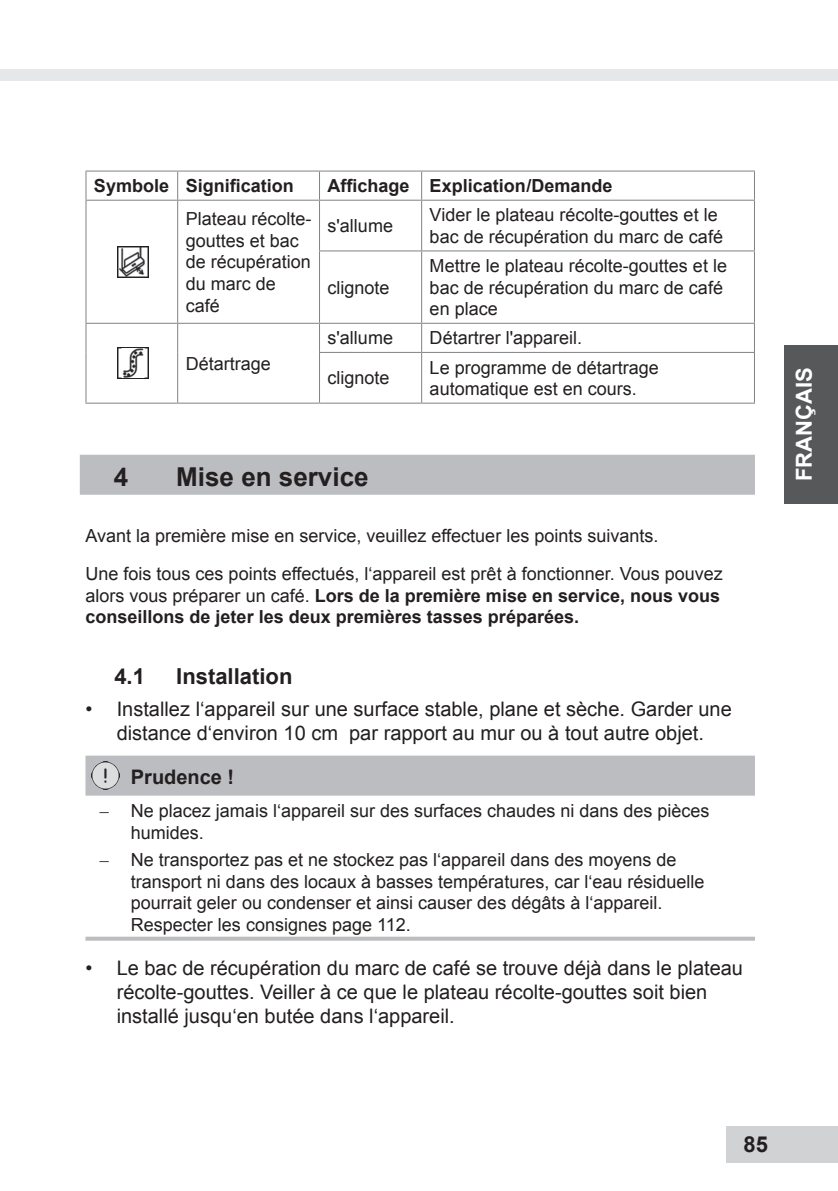
<style>
.page{position:relative;width:838px;height:1191px;background:#fff}
.page>*{position:absolute;margin:0;border:0;box-sizing:border-box;transform-origin:0 0}
.Überschrift_1{font:700 26px "Arial";color:#231f20}
.Überschrift_2{font:700 22px "Arial";color:#231f20}
.t1{font:700 22px "Arial";color:#fff}
.Handlungsanweisung{font:20px/24px "Arial";color:#231f20;text-align:center}
.Vorsicht_Hinweis{font:700 20px "Arial";color:#231f20}
.Fließtext{font:18px/21.6px "Arial";color:#231f20}
.Warnungspunkt_Ende{font:18px/21.6px "Arial";color:#231f20}
.Warnungspunkt{font:18px/21.6px "Arial";color:#231f20}
.Fließtext-2{font:700 18px "Arial";color:#231f20}
.s1{font-weight:700}
.s2{font-family:"Times New Roman"}
</style>
<div class="page">
<div style="left:784px;top:345px;width:53px;height:158px;background:#57585a"></div>
<div style="left:0;top:69px;width:837px;height:11px;background:#e6e7e9"></div>
<div style="left:726px;top:1125px;width:111px;height:36px;background:#d1d2d4"></div>
<div style="left:80px;top:454px;width:674px;height:40px;background:#bcbdc0"></div>
<div style="left:85px;top:755px;width:669px;height:40px;background:#bcbdc0"></div>
<svg style="left:85px;top:936px;width:669px;height:4px;fill:#bcbdc0"></svg>
<svg style="left:85px;top:171px;width:1px;height:29px"></svg>
<hr style="left:85px;top:170px;width:93px;height:1px;background:#808285">
<hr style="left:85px;top:200px;width:93px;height:1px;background:#808285">
<svg style="left:177px;top:171px;width:1px;height:29px"></svg>
<hr style="left:178px;top:170px;width:141px;height:1px;background:#808285">
<hr style="left:178px;top:200px;width:141px;height:1px;background:#808285">
<svg style="left:319px;top:171px;width:1px;height:29px"></svg>
<hr style="left:319px;top:170px;width:102px;height:1px;background:#808285">
<hr style="left:319px;top:200px;width:102px;height:1px;background:#808285">
<svg style="left:421px;top:171px;width:1px;height:29px"></svg>
<hr style="left:421px;top:170px;width:333px;height:1px;background:#808285">
<hr style="left:421px;top:200px;width:333px;height:1px;background:#808285">
<hr style="left:85px;top:201px;width:1px;height:50px;background:#808285">
<hr style="left:85px;top:251px;width:1px;height:72px;background:#808285">
<hr style="left:177px;top:201px;width:1px;height:50px;background:#808285">
<hr style="left:177px;top:251px;width:1px;height:72px;background:#808285">
<hr style="left:319px;top:201px;width:1px;height:49px;background:#808285">
<hr style="left:421px;top:201px;width:1px;height:49px;background:#808285">
<hr style="left:753px;top:201px;width:1px;height:49px;background:#808285">
<hr style="left:319px;top:251px;width:1px;height:72px;background:#808285">
<hr style="left:319px;top:250px;width:102px;height:1px;background:#808285">
<hr style="left:421px;top:251px;width:1px;height:72px;background:#808285">
<hr style="left:753px;top:251px;width:1px;height:72px;background:#808285">
<hr style="left:421px;top:250px;width:333px;height:1px;background:#808285">
<svg style="left:85px;top:324px;width:1px;height:28px"></svg>
<hr style="left:85px;top:352px;width:1px;height:50px;background:#808285">
<hr style="left:85px;top:323px;width:93px;height:1px;background:#808285">
<hr style="left:85px;top:402px;width:93px;height:1px;background:#808285">
<svg style="left:177px;top:324px;width:1px;height:28px"></svg>
<hr style="left:177px;top:352px;width:1px;height:50px;background:#808285">
<hr style="left:178px;top:323px;width:141px;height:1px;background:#808285">
<hr style="left:178px;top:402px;width:141px;height:1px;background:#808285">
<svg style="left:319px;top:324px;width:1px;height:28px"></svg>
<hr style="left:319px;top:323px;width:102px;height:1px;background:#808285">
<svg style="left:421px;top:324px;width:1px;height:28px"></svg>
<hr style="left:421px;top:323px;width:333px;height:1px;background:#808285">
<hr style="left:319px;top:353px;width:1px;height:49px;background:#808285">
<hr style="left:319px;top:352px;width:102px;height:1px;background:#808285">
<hr style="left:319px;top:402px;width:102px;height:1px;background:#808285">
<hr style="left:421px;top:353px;width:1px;height:49px;background:#808285">
<hr style="left:753px;top:353px;width:1px;height:49px;background:#808285">
<hr style="left:421px;top:352px;width:333px;height:1px;background:#808285">
<hr style="left:421px;top:402px;width:333px;height:1px;background:#808285">
<img style="left:117px;top:246px;width:31px;height:31px">
<img style="left:117px;top:347px;width:31px;height:32px">
<img style="left:91px;top:761px;width:28px;height:28px">
<p class="Fließtext-2" style="left:94px;top:174px;width:77px">Symbole</p>
<p class="Fließtext-2" style="left:186px;top:174px;width:110px">Signification</p>
<p class="Fließtext-2" style="left:327px;top:174px;width:84px">Affichage</p>
<p class="Fließtext-2" style="left:429px;top:174px;width:184px">Explication/Demande</p>
<p class="Fließtext" style="left:186px;top:208px;width:127px">Plateau récolte&shy;gouttes et bac de récupération du marc de café</p>
<p class="Fließtext" style="left:327px;top:215px;width:67px">s'allume</p>
<p class="Fließtext" style="left:429px;top:204px;width:295px">Vider le plateau récolte-gouttes et le bac de récupération du marc de café</p>
<p class="Fließtext" style="left:429px;top:255px;width:299px">Mettre le plateau récolte-gouttes et le bac de récupération du marc de café en place</p>
<p class="Fließtext" style="left:327px;top:277px;width:64px">clignote</p>
<p class="Fließtext" style="left:186px;top:353px;width:87px">Détartrage</p>
<p class="Fließtext" style="left:327px;top:327px;width:67px">s'allume</p>
<p class="Fließtext" style="left:429px;top:327px;width:154px">Détartrer l'appareil.</p>
<p class="Fließtext" style="left:327px;top:367px;width:64px">clignote</p>
<p class="Fließtext" style="left:429px;top:356px;width:231px">Le programme de détartrage automatique est en cours.</p>
<p class="Überschrift_1" style="left:114px;top:459px;width:16px">4</p>
<p class="Überschrift_1" style="left:176px;top:459px;width:194px">Mise en service</p>
<p class="Fließtext" style="left:85px;top:524px;width:574px">Avant la première mise en service, veuillez effectuer les points suivants.</p>
<p class="Fließtext" style="left:85px;top:563px;width:639px">Une fois tous ces points effectués, l‘appareil est prêt à fonctionner. Vous pouvez alors vous préparer un café. <span class="s1">Lors de la première mise en service, nous vous conseillons de jeter les deux premières tasses préparées.</span></p>
<p class="Überschrift_2" style="left:114px;top:661px;width:32px">4.1</p>
<p class="Überschrift_2" style="left:176px;top:661px;width:118px">Installation</p>
<p class="Handlungsanweisung" style="left:85px;top:697px;width:647px">• Installez l‘appareil sur une surface stable, plane et sèche. Garder une distance d‘environ 10 cm par rapport au mur ou à tout autre objet.</p>
<p class="Vorsicht_Hinweis" style="left:131px;top:764px;width:105px">Prudence !</p>
<p class="Warnungspunkt" style="left:131px;top:800px;width:580px;text-indent:-31px"><span class="s2">–</span> Ne placez jamais l‘appareil sur des surfaces chaudes ni dans des pièces humides.</p>
<p class="Warnungspunkt_Ende" style="left:131px;top:849px;width:575px;text-indent:-31px"><span class="s2">–</span> Ne transportez pas et ne stockez pas l‘appareil dans des moyens de transport ni dans des locaux à basses températures, car l‘eau résiduelle pourrait geler ou condenser et ainsi causer des dégâts à l‘appareil.<br>Respecter les consignes page 112.</p>
<p class="Handlungsanweisung" style="left:117px;top:955px;width:627px;text-align:left;text-indent:-31px">• Le bac de récupération du marc de café se trouve déjà dans le plateau récolte-gouttes. Veiller à ce que le plateau récolte-gouttes soit bien installé jusqu‘en butée dans l‘appareil.</p>
<p class="t1" style="left:789px;top:481px;width:115px;rotate:-90deg">FRANÇAIS</p>
<p class="Überschrift_2" style="left:743px;top:1129px;width:26px">85</p>
</div>
